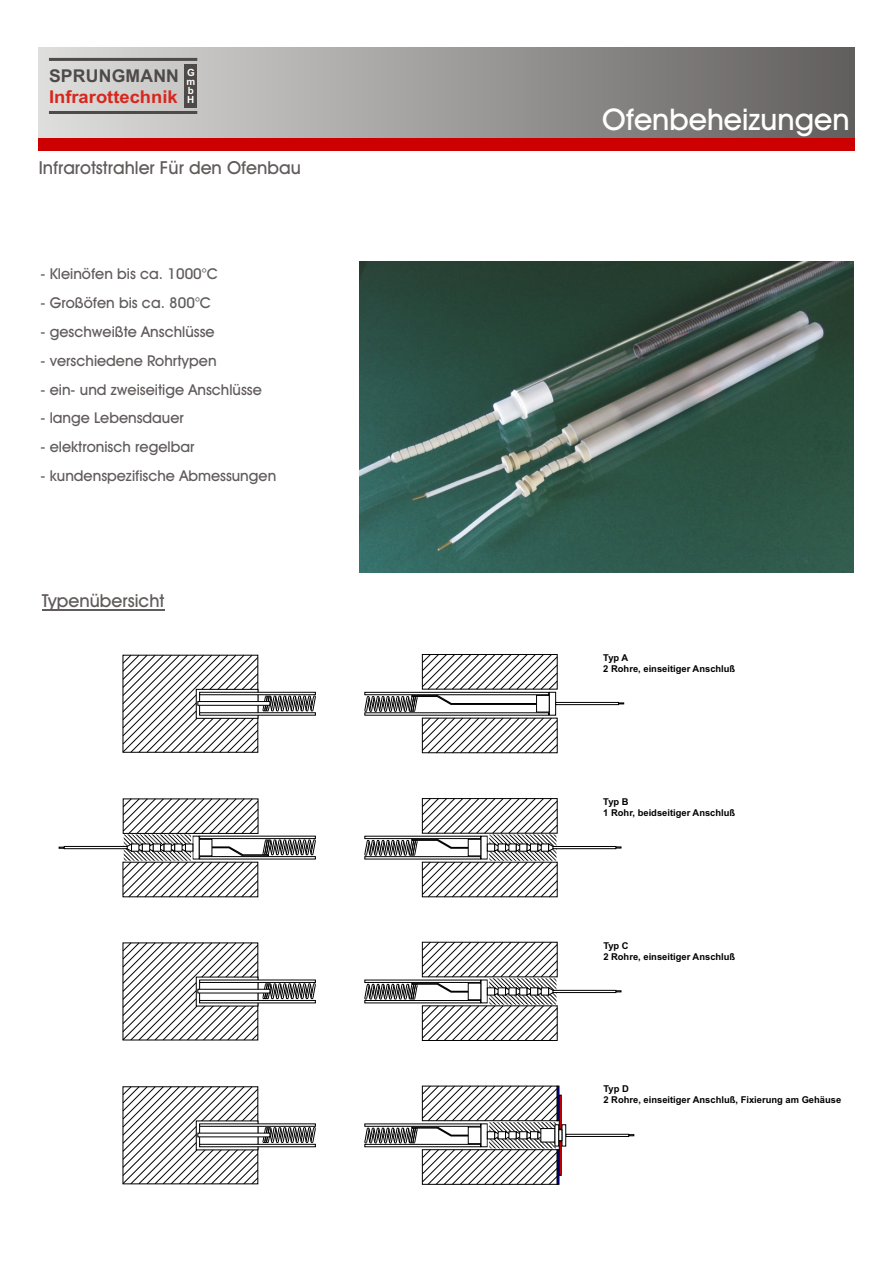
<style>
.page{position:relative;width:894px;height:1263px;background:#fff}
.page>*{position:absolute;margin:0;border:0;box-sizing:border-box;transform-origin:0 0}
.t1{font:30px "Avant Garde Md BT";color:#fff}
.t2{font:18px "Avant Garde Md BT";color:#615c5c}
.t3{font:700 17.7px "Arial";color:#d9261c;scale:1.04 1}
.t4{font:700 17.7px "Arial";letter-spacing:.01em;color:#4d4a47}
.t5{font:15px "Avant Garde Md BT";color:#615c5c}
.t6{font:700 9.9px/8.7px "Arial";color:#fff}
.t7{font:700 9.45px/10.8px "Arial";color:#000}
</style>
<div class="page">
<div style="left:38px;top:48px;width:817px;height:90px;background:linear-gradient(to right,#dededd,#615e5d)"></div>
<div style="left:38px;top:138px;width:817px;height:13px;background:#c00"></div>
<hr style="left:42px;top:609px;width:123px;height:2px;background:#615c5c">
<hr style="left:49px;top:58px;width:148px;height:3px;background:#4d4a47">
<hr style="left:49px;top:111px;width:148px;height:3px;background:#4d4a47">
<div style="left:184px;top:64px;width:13px;height:44px;background:#4d4a47"></div>
<div style="left:553px;top:846px;width:63px;height:3px;background:#fff;border:1px solid #000"></div>
<div style="left:64px;top:846px;width:63px;height:3px;background:#fff;border:1px solid #000"></div>
<div style="left:553px;top:990px;width:63px;height:3px;background:#fff;border:1px solid #000"></div>
<svg style="left:123px;top:943px;width:192px;height:97px"></svg>
<svg style="left:198px;top:989px;width:72px;height:4px"></svg>
<svg style="left:365px;top:942px;width:193px;height:99px"></svg>
<div style="left:422px;top:1006px;width:135px;height:35px;border:1px solid #000"></div>
<svg style="left:365px;top:798px;width:193px;height:99px"></svg>
<div style="left:422px;top:862px;width:135px;height:35px;border:1px solid #000"></div>
<svg style="left:122px;top:799px;width:193px;height:98px"></svg>
<div style="left:566px;top:1134px;width:63px;height:3px;background:#fff;border:1px solid #000"></div>
<svg style="left:123px;top:1087px;width:192px;height:97px"></svg>
<svg style="left:198px;top:1133px;width:72px;height:4px"></svg>
<svg style="left:562px;top:1125px;width:4px;height:21px"></svg>
<svg style="left:365px;top:1086px;width:197px;height:98px"></svg>
<div style="left:559px;top:1095px;width:2px;height:34px;background:#f00;border:1px solid #000"></div>
<div style="left:559px;top:1141px;width:2px;height:34px;background:#f00;border:1px solid #000"></div>
<svg style="left:365px;top:695px;width:172px;height:16px"></svg>
<div style="left:365px;top:692px;width:184px;height:3px;background:#fff;border:1px solid #000"></div>
<div style="left:549px;top:692px;width:7px;height:23px;background:#fff;border:1px solid #000"></div>
<div style="left:556px;top:702px;width:63px;height:3px;background:#fff;border:1px solid #000"></div>
<svg style="left:123px;top:655px;width:192px;height:97px"></svg>
<hr style="left:198px;top:702px;width:72px;height:3px;background:#fff">
<svg style="left:424px;top:656px;width:131px;height:31px"></svg>
<div style="left:422px;top:654px;width:135px;height:35px;border:1px solid #000"></div>
<svg style="left:424px;top:720px;width:131px;height:31px"></svg>
<div style="left:422px;top:718px;width:135px;height:35px;border:1px solid #000"></div>
<img style="left:360px;top:261px;width:494px;height:312px">
<p class="t4" style="left:49px;top:69px;width:132px">SPRUNGMANN</p>
<p class="t3" style="left:49px;top:90px;width:125px">Infrarottechnik</p>
<p class="t6" style="left:186px;top:70px;width:10px">G m b<br>H</p>
<p class="t2" style="left:39px;top:161px;width:264px">Infrarotstrahler Für den Ofenbau</p>
<p class="t5" style="left:40px;top:268px;width:179px">- Kleinöfen bis ca. 1000°C</p>
<p class="t5" style="left:40px;top:297px;width:172px">- Großöfen bis ca. 800°C</p>
<p class="t5" style="left:40px;top:326px;width:176px">- geschweißte Anschlüsse</p>
<p class="t5" style="left:40px;top:354px;width:178px">- verschiedene Rohrtypen</p>
<p class="t5" style="left:40px;top:383px;width:223px">- ein- und zweiseitige Anschlüsse</p>
<p class="t5" style="left:40px;top:412px;width:145px">- lange Lebensdauer</p>
<p class="t5" style="left:40px;top:441px;width:155px">- elektronisch regelbar</p>
<p class="t5" style="left:40px;top:469px;width:237px">- kundenspezifische Abmessungen</p>
<p class="t2" style="left:42px;top:594px;width:124px">Typenübersicht</p>
<h1 class="t1" style="left:602px;top:107px;width:249px">Ofenbeheizungen</h1>
<p class="t7" style="left:603px;top:653px;width:134px">Typ A<br>2 Rohre, einseitiger Anschluß</p>
<p class="t7" style="left:603px;top:797px;width:134px">Typ B<br>1 Rohr, beidseitiger Anschluß</p>
<p class="t7" style="left:603px;top:941px;width:134px">Typ C<br>2 Rohre, einseitiger Anschluß</p>
<p class="t7" style="left:603px;top:1085px;width:239px">Typ D<br>2 Rohre, einseitiger Anschluß, Fixierung am Gehäuse</p>
</div>
